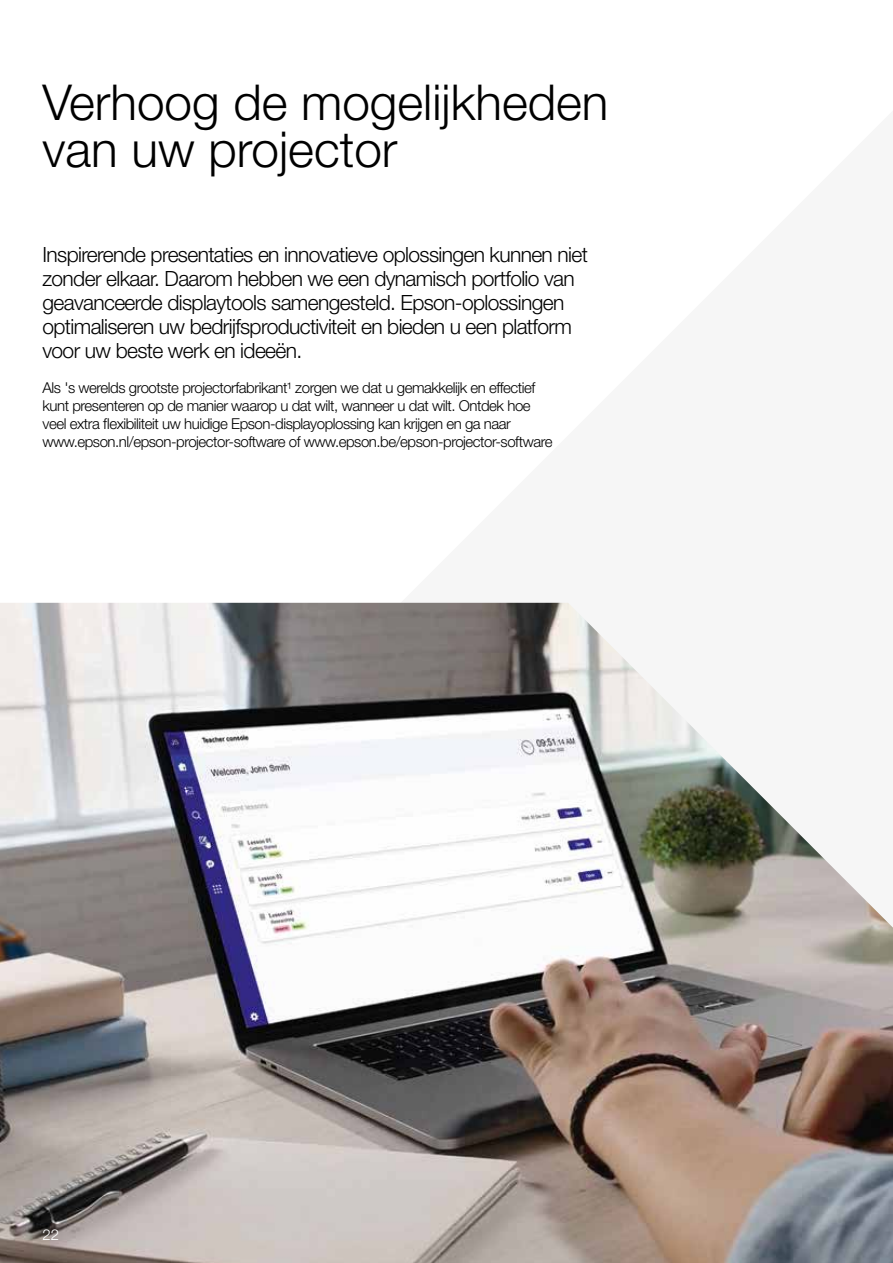
<style>
.page{position:relative;width:893px;height:1263px;background:#fff}
.page>*{position:absolute;margin:0;border:0;box-sizing:border-box;transform-origin:0 0}
.t1{font:300 49.5px/46.5px "Helvetica Neue LT Pro";color:#000}
.t2{font:300 21px/24px "Helvetica Neue LT Pro";letter-spacing:-.03em;color:#000}
.t3{font:300 15px/18px "Helvetica Neue LT Pro";letter-spacing:-.03em;color:#000}
.t4{font:300 15px "Helvetica Neue LT Pro";color:#fff}
</style>
<div class="page">
<img style="left:0;top:603px;width:893px;height:660px">
<h1 class="t1" style="left:43px;top:78px;width:567px">Verhoog de mogelijkheden van uw projector</h1>
<p class="t2" style="left:43px;top:242px;width:547px">Inspirerende presentaties en innovatieve oplossingen kunnen niet zonder elkaar. Daarom hebben we een dynamisch portfolio van geavanceerde displaytools samengesteld. Epson-oplossingen optimaliseren uw bedrijfsproductiviteit en bieden u een platform voor uw beste werk en ideeën.</p>
<p class="t3" style="left:43px;top:378px;width:511px">Als 's werelds grootste projectorfabrikant¹ zorgen we dat u gemakkelijk en effectief kunt presenteren op de manier waarop u dat wilt, wanneer u dat wilt. Ontdek hoe veel extra flexibiliteit uw huidige Epson-displayoplossing kan krijgen en ga naar www.epson.nl/epson-projector-software of www.epson.be/epson-projector-software</p>
<p class="t4" style="left:43px;top:1225px;width:18px">22</p>
</div>
